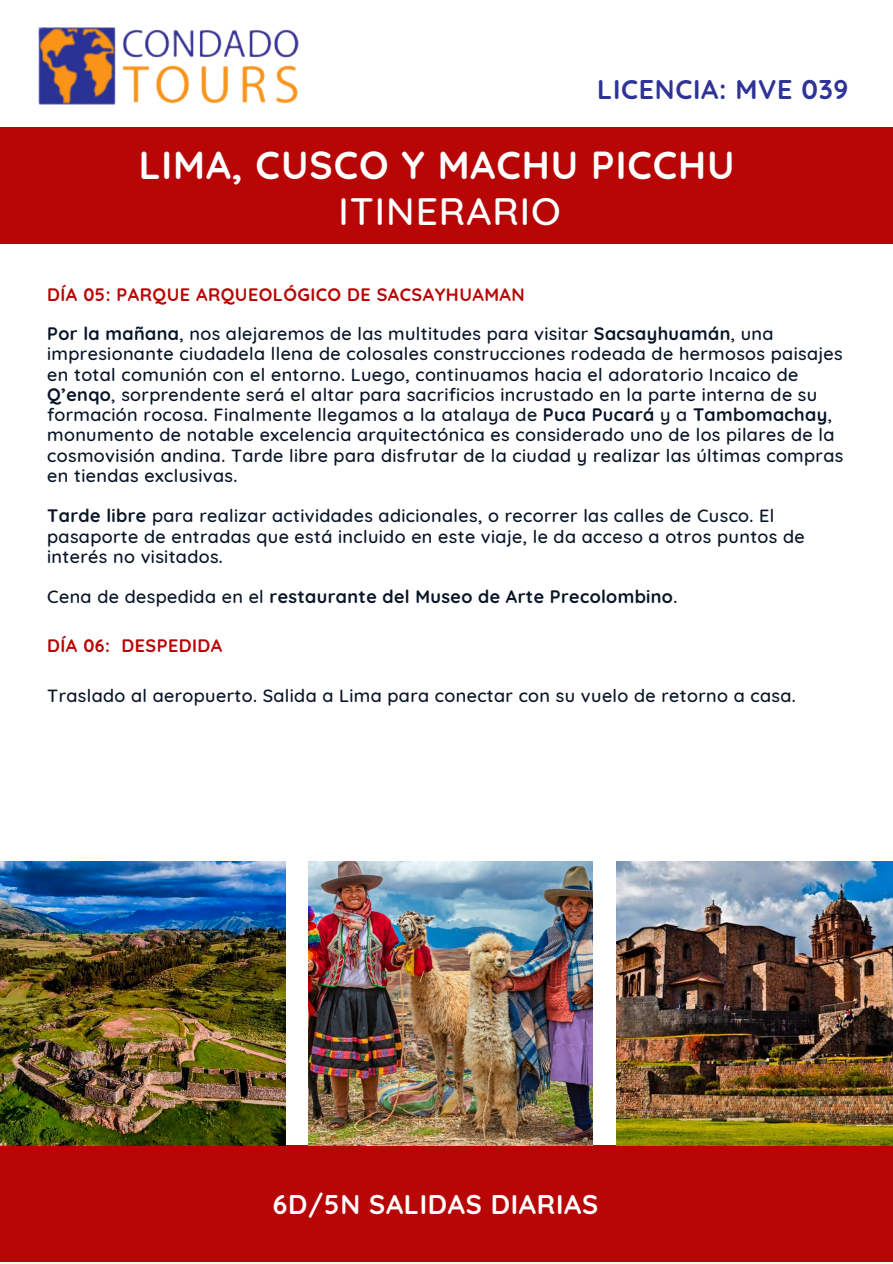
<style>
.page{position:relative;width:893px;height:1264px;background:#fff}
.page>*{position:absolute;margin:0;border:0;box-sizing:border-box;transform-origin:0 0}
.t1{font:700 39px "Quicksand";letter-spacing:.025em;color:#fff}
.t2{font:500 39px "Quicksand";letter-spacing:.025em;color:#fff}
.t3{font:700 27px "Quicksand";letter-spacing:.025em;color:#fff}
.t4{font:700 27px "Quicksand";letter-spacing:.025em;color:#2e3396}
.t5{font:500 18px/20.2px "Quicksand";letter-spacing:.02em;color:#081427}
.t6{font:700 18px "Quicksand";letter-spacing:.02em;color:#081427}
.t7{font:700 18px "Quicksand";letter-spacing:.025em;color:#b80606}
.s1{font-weight:700}
.s2{font-weight:500}
</style>
<div class="page">
<img style="left:38px;top:27px;width:261px;height:78px">
<div style="left:0;top:127px;width:892px;height:117px;background:#b80606"></div>
<div style="left:0;top:1145px;width:892px;height:116px;background:#b80606"></div>
<img style="left:1px;top:861px;width:284px;height:284px">
<img style="left:308px;top:861px;width:284px;height:284px">
<img style="left:616px;top:861px;width:276px;height:284px">
<p class="t4" style="left:597px;top:72px;width:252px">LICENCIA: MVE 039</p>
<p class="t1" style="left:139px;top:140px;width:597px">LIMA, CUSCO Y MACHU PICCHU</p>
<p class="t2" style="left:338px;top:186px;width:224px">ITINERARIO</p>
<p class="t7" style="left:47px;top:283px;width:479px">DÍA 05: PARQUE ARQUEOLÓGICO DE SACSAYHUAMAN</p>
<p class="t5" style="left:47px;top:323px;width:797px"><span class="s1">Por la mañana</span>, nos alejaremos de las multitudes para visitar <span class="s1">Sacsayhuamán</span>, una impresionante ciudadela llena de colosales construcciones rodeada de hermosos paisajes en total comunión con el entorno. Luego, continuamos hacia el adoratorio Incaico de <span class="s1">Q’enqo</span>, sorprendente será el altar para sacrificios incrustado en la parte interna de su formación rocosa. Finalmente llegamos a la atalaya de <span class="s1">Puca Pucará</span> y a <span class="s1">Tambomachay</span>, monumento de notable excelencia arquitectónica es considerado uno de los pilares de la cosmovisión andina. Tarde libre para disfrutar de la ciudad y realizar las últimas compras en tiendas exclusivas.</p>
<p class="t5" style="left:47px;top:505px;width:759px"><span class="s1">Tarde libre</span> para realizar actividades adicionales, o recorrer las calles de Cusco. El pasaporte de entradas que está incluido en este viaje, le da acceso a otros puntos de interés no visitados.</p>
<p class="t6" style="left:47px;top:585px;width:631px"><span class="s2">Cena de despedida en el</span> restaurante del Museo de Arte Precolombino<span class="s2">.</span></p>
<p class="t7" style="left:47px;top:634px;width:177px">DÍA 06: DESPEDIDA</p>
<p class="t5" style="left:47px;top:684px;width:750px">Traslado al aeropuerto. Salida a Lima para conectar con su vuelo de retorno a casa.</p>
<p class="t3" style="left:273px;top:1186px;width:327px">6D/5N SALIDAS DIARIAS</p>
</div>
